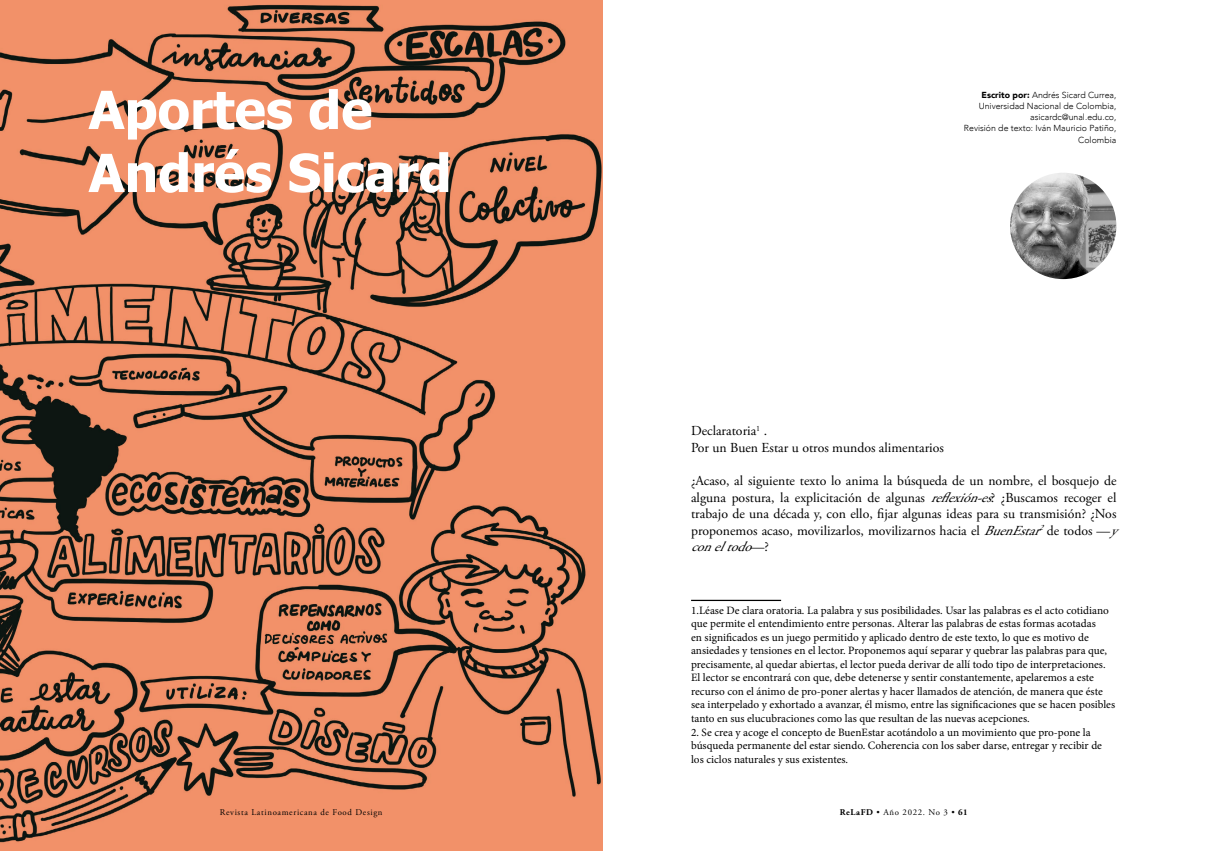
<style>
.page{position:relative;width:1205px;height:851px;background:#fff}
.page>*{position:absolute;margin:0;border:0;box-sizing:border-box;transform-origin:0 0}
.t1{font:700 52.5px/63px "Tahoma";color:#fff}
.t2{font:13.75px/16.5px "Adobe Garamond Pro";color:#000}
.t3{font:11.25px/13.5px "Minion Pro";color:#000}
.t4{font:300 8.75px/11.2px "Avenir";color:#000;text-align:right}
.t5{font:8.75px "Adobe Garamond Pro";letter-spacing:.075em;color:#000}
.s1{font-weight:900}
.s2{font-style:italic}
.s3{font-weight:700}
</style>
<div class="page">
<svg style="left:0;top:0;width:602px;height:850px;background:#c37857"></svg>
<hr style="left:691px;top:599px;width:90px;height:2px;background:#000">
<img style="left:1010px;top:173px;width:106px;height:106px;border-radius:53px">
<h1 class="t1" style="left:89px;top:80px;width:364px">Aportes de<br>Andrés Sicard</h1>
<p class="t4" style="left:964px;top:89px;width:154px"><span class="s1">Escrito por:</span> Andrés Sicard Currea,<br>Universidad Nacional de Colombia, asicardc@unal.edu.co,<br>Revisión de texto: Iván Mauricio Patiño,<br>Colombia</p>
<p class="t2" style="left:691px;top:423px;width:254px">Declaratoria<sup>1</sup> .<br>Por un Buen Estar u otros mundos alimentarios</p>
<p class="t2" style="left:691px;top:473px;width:435px">¿Acaso, al siguiente texto lo anima la búsqueda de un nombre, el bosquejo de alguna postura, la explicitación de algunas <span class="s2">reflexión-es</span>? ¿Buscamos recoger el trabajo de una década y, con ello, fijar algunas ideas para su transmisión? ¿Nos proponemos acaso, movilizarlos, movilizarnos hacia el <span class="s2">BuenEstar</span><sup>2</sup>de todos —<span class="s2">y coneltodo</span>— ?</p>
<p class="t3" style="left:691px;top:603px;width:426px">1.Léase De clara oratoria. La palabra y sus posibilidades. Usar las palabras es el acto cotidiano que permite el entendimiento entre personas. Alterar las palabras de estas formas acotadas<br>en significados es un juego permitido y aplicado dentro de este texto, lo que es motivo de ansiedades y tensiones en el lector. Proponemos aquí separar y quebrar las palabras para que, precisamente, al quedar abiertas, el lector pueda derivar de allí todo tipo de interpretaciones.<br>El lector se encontrará con que, debe detenerse y sentir constantemente, apelaremos a este recurso con el ánimo de pro-poner alertas y hacer llamados de atención, de manera que éste sea interpelado y exhortado a avanzar, él mismo, entre las significaciones que se hacen posibles tanto en sus elucubraciones como las que resultan de las nuevas acepciones.</p>
<p class="t3" style="left:691px;top:725px;width:412px">2. Se crea y acoge el concepto de BuenEstar acotándolo a un movimiento que pro-pone la búsqueda permanente del estar siendo. Coherencia con los saber darse, entregar y recibir de los ciclos naturales y sus existentes.</p>
<p class="t5" style="left:220px;top:807px;width:164px">Revista Latinoamericana de Food Design</p>
<p class="t5" style="left:840px;top:807px;width:130px"><span class="s3">ReLaFD</span> • Año 2022. No 3 • <span class="s3">61</span></p>
</div>
